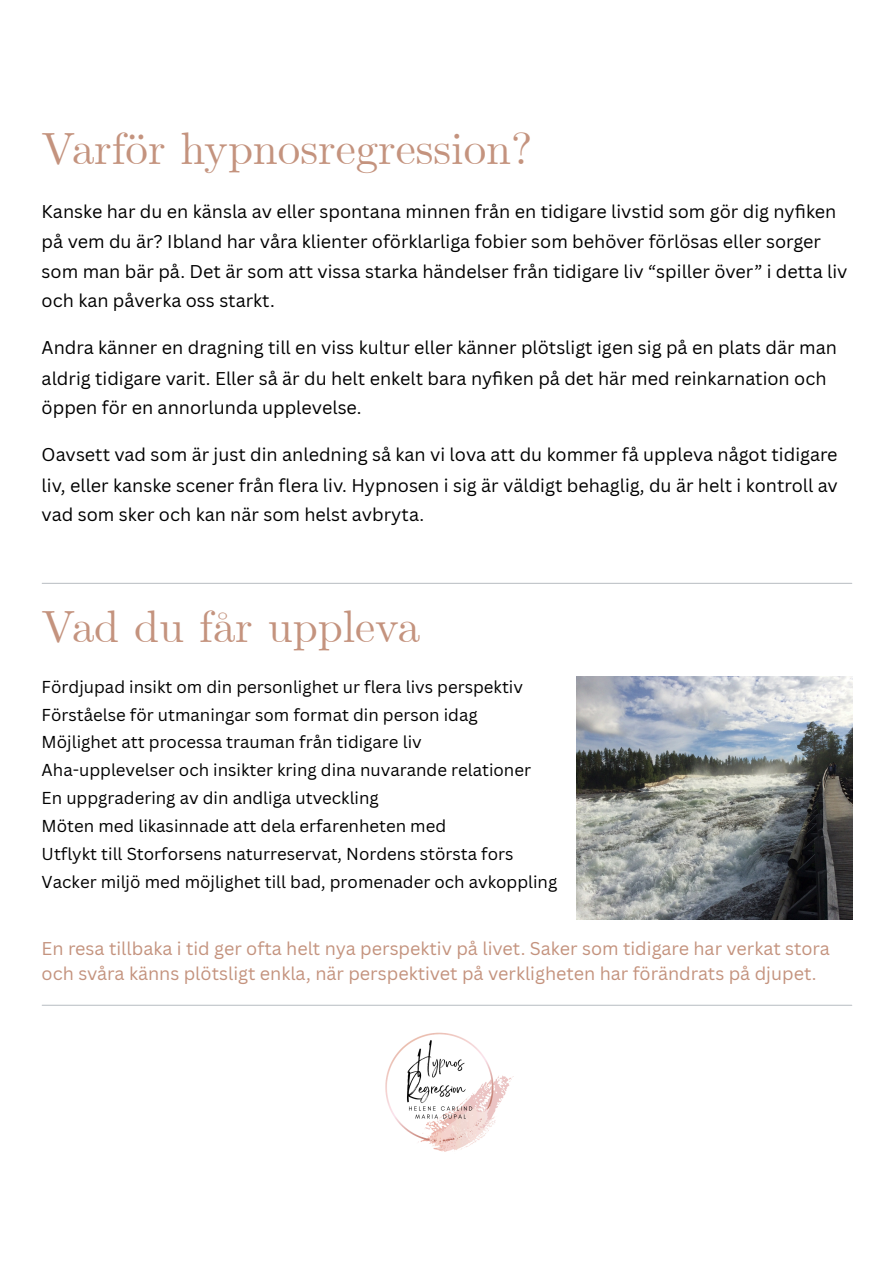
<style>
.page{position:relative;width:894px;height:1263px;background:#fff}
.page>*{position:absolute;margin:0;border:0;box-sizing:border-box;transform-origin:0 0}
.t1{font:45px "CMU Serif";color:#c4937e}
.t2{font:18px/29.8px "Canva Sans";color:#000}
.t3{font:18px/24.8px "Canva Sans";color:#c4937e}
.t4{font:16.8px "Canva Sans";color:#000}
</style>
<div class="page">
<hr style="left:42px;top:583px;width:809px;height:1px;background:#bfc3c8">
<img style="left:576px;top:676px;width:276px;height:243px">
<hr style="left:42px;top:1005px;width:809px;height:1px;background:#bfc3c8">
<img style="left:385px;top:1032px;width:129px;height:120px">
<h2 class="t1" style="left:42px;top:122px;width:492px">Varför hypnosregression?</h2>
<p class="t2" style="left:42px;top:196px;width:807px">Kanske har du en känsla av eller spontana minnen från en tidigare livstid som gör dig nyfi ken på vem du är? Ibland har våra klienter oförklarliga fobier som behöver förlösas eller sorger som man bär på. Det är som att vissa starka händelser från tidigare liv “spiller över” i detta liv och kan påverka oss starkt.</p>
<p class="t2" style="left:42px;top:332px;width:796px">Andra känner en dragning till en viss kultur eller känner plötsligt igen sig på en plats där man aldrig tidigare varit. Eller så är du helt enkelt bara nyfi ken på det här med reinkarnation och öppen för en annorlunda upplevelse.</p>
<p class="t2" style="left:42px;top:439px;width:797px;text-align:justify">Oavsett vad som är just din anledning så kan vi lova att du kommer få uppleva något tidigare liv, eller kanske scener från flera liv. Hypnosen i sig är väldigt behaglig, du är helt i kontroll av vad som sker och kan när som helst avbryta.</p>
<h2 class="t1" style="left:42px;top:600px;width:380px">Vad du får uppleva</h2>
<p class="t4" style="left:42px;top:675px;width:482px">Fördjupad insikt om din personlighet ur flera livs perspektiv</p>
<p class="t4" style="left:42px;top:703px;width:437px">Förståelse för utmaningar som format din person idag</p>
<p class="t4" style="left:42px;top:730px;width:381px">Möjlighet att processa trauman från tidigare liv</p>
<p class="t4" style="left:42px;top:758px;width:490px">Aha-upplevelser och insikter kring dina nuvarande relationer</p>
<p class="t4" style="left:42px;top:786px;width:338px">En uppgradering av din andliga utveckling</p>
<p class="t4" style="left:42px;top:814px;width:406px">Möten med likasinnade att dela erfarenheten med</p>
<p class="t4" style="left:42px;top:842px;width:473px">Utflykt till Storforsens naturreservat, Nordens största fors</p>
<p class="t4" style="left:42px;top:870px;width:517px">Vacker miljö med möjlighet till bad, promenader och avkoppling</p>
<p class="t3" style="left:42px;top:936px;width:789px">En resa tillbaka i tid ger ofta helt nya perspektiv på livet. Saker som tidigare har verkat stora och svåra känns plötsligt enkla, när perspektivet på verkligheten har förändrats på djupet.</p>
</div>
